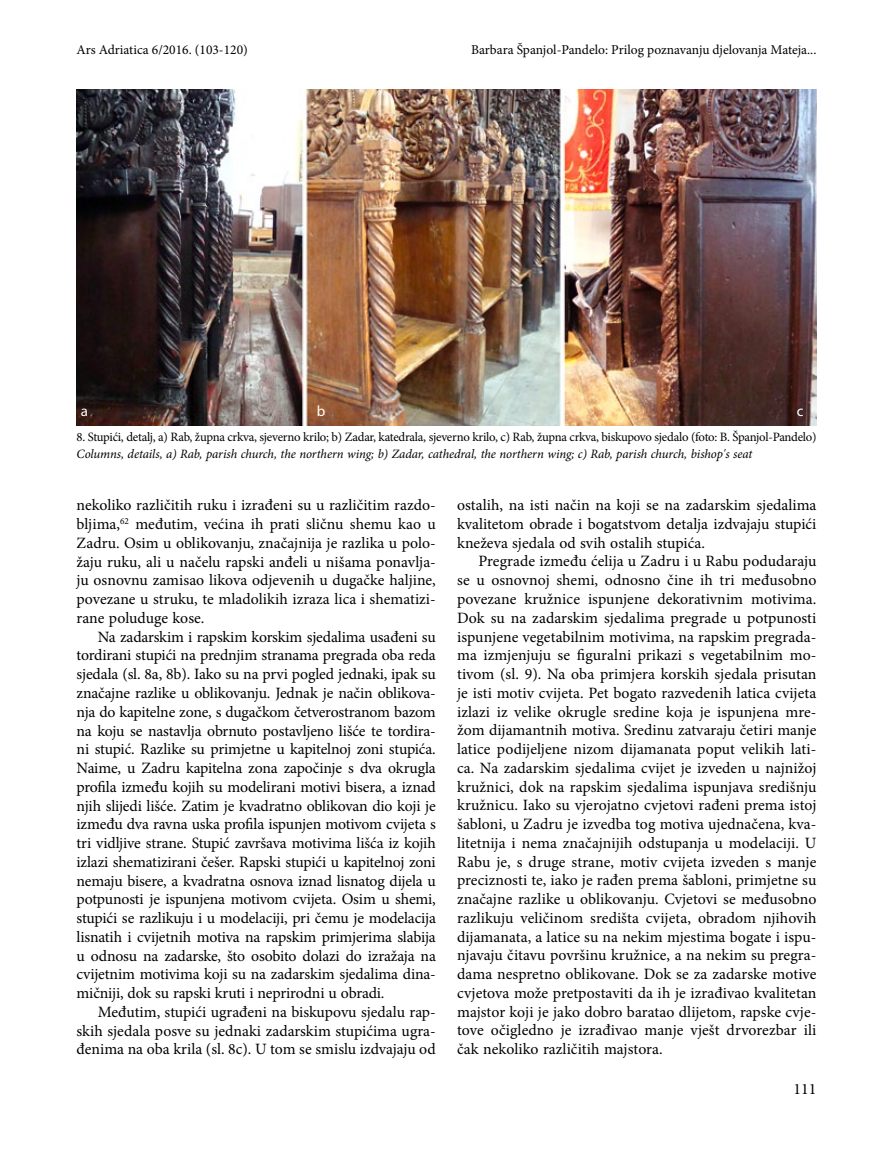
<style>
.page{position:relative;width:893px;height:1149px;background:#fff}
.page>*{position:absolute;margin:0;border:0;box-sizing:border-box;transform-origin:0 0}
.t1{font:15.9px "Minion Pro";color:#000}
.t2{font:15.75px/18.8px "Minion Pro";color:#000;text-align:justify}
.t3{font:15px "Myriad Pro";color:#fff}
.t4{font:13.5px "Minion Pro";color:#000}
.t5{font:12.75px "Minion Pro";letter-spacing:-.02em;color:#000}
.t6{font:italic 12.75px "Minion Pro";letter-spacing:-.01em;color:#000}
</style>
<div class="page">
<img style="left:77px;top:89px;width:739px;height:337px">
<p class="t4" style="left:77px;top:41px;width:173px">Ars Adriatica 6/2016. (103-120)</p>
<p class="t4" style="left:471px;top:41px;width:347px">Barbara Španjol-Pandelo: Prilog poznavanju djelovanja Mateja...</p>
<p class="t3" style="left:81px;top:401px;width:9px">a</p>
<p class="t3" style="left:317px;top:401px;width:10px">b</p>
<p class="t3" style="left:797px;top:401px;width:8px">c</p>
<p class="t5" style="left:77px;top:428px;width:741px">8. Stupići, detalj, a) Rab, župna crkva, sjeverno krilo; b) Zadar, katedrala, sjeverno krilo, c) Rab, župna crkva, biskupovo sjedalo (foto: B. Španjol-Pandelo)</p>
<p class="t6" style="left:77px;top:445px;width:677px">Columns, details, a) Rab, parish church, the northern wing; b) Zadar, cathedral, the northern wing; c) Rab, parish church, bishop's seat</p>
<p class="t2" style="left:77px;top:496px;width:361px">nekoliko različitih ruku i izrađeni su u različitim razdo&shy;bljima,<sup>62</sup> međutim, većina ih prati sličnu shemu kao u Zadru. Osim u oblikovanju, značajnija je razlika u polo&shy;žaju ruku, ali u načelu rapski anđeli u nišama ponavlja&shy;ju osnovnu zamisao likova odjevenih u dugačke haljine, povezane u struku, te mladolikih izraza lica i shematizi&shy;rane poluduge kose.</p>
<p class="t2" style="left:77px;top:627px;width:361px;text-indent:21px">Na zadarskim i rapskim korskim sjedalima usađeni su tordirani stupići na prednjim stranama pregrada oba reda sjedala (sl. 8a, 8b). Iako su na prvi pogled jednaki, ipak su značajne razlike u oblikovanju. Jednak je način oblikova&shy;nja do kapitelne zone, s dugačkom četverostranom bazom na koju se nastavlja obrnuto postavljeno lišće te tordira&shy;ni stupić. Razlike su primjetne u kapitelnoj zoni stupića.<br>Naime, u Zadru kapitelna zona započinje s dva okrugla profila između kojih su modelirani motivi bisera, a iznad njih slijedi lišće. Zatim je kvadratno oblikovan dio koji je između dva ravna uska profila ispunjen motivom cvijeta s tri vidljive strane. Stupić završava motivima lišća iz kojih izlazi shematizirani češer. Rapski stupići u kapitelnoj zoni nemaju bisere, a kvadratna osnova iznad lisnatog dijela u potpunosti je ispunjena motivom cvijeta. Osim u shemi, stupići se razlikuju i u modelaciji, pri čemu je modelacija lisnatih i cvijetnih motiva na rapskim primjerima slabija u odnosu na zadarske, što osobito dolazi do izražaja na cvijetnim motivima koji su na zadarskim sjedalima dina&shy;mičniji, dok su rapski kruti i neprirodni u obradi.</p>
<p class="t2" style="left:77px;top:1002px;width:361px;text-indent:21px">Međutim, stupići ugrađeni na biskupovu sjedalu rap&shy;skih sjedala posve su jednaki zadarskim stupićima ugra&shy;đenima na oba krila (sl. 8c). U tom se smislu izdvajaju od</p>
<p class="t2" style="left:457px;top:495px;width:361px">ostalih, na isti način na koji se na zadarskim sjedalima kvalitetom obrade i bogatstvom detalja izdvajaju stupići kneževa sjedala od svih ostalih stupića.</p>
<p class="t2" style="left:457px;top:552px;width:361px;text-indent:21px">Pregrade između ćelija u Zadru i u Rabu podudaraju se u osnovnoj shemi, odnosno čine ih tri međusobno povezane kružnice ispunjene dekorativnim motivima.<br>Dok su na zadarskim sjedalima pregrade u potpunosti ispunjene vegetabilnim motivima, na rapskim pregrada&shy;ma izmjenjuju se figuralni prikazi s vegetabilnim mo&shy;tivom (sl. 9). Na oba primjera korskih sjedala prisutan je isti motiv cvijeta. Pet bogato razvedenih latica cvijeta izlazi iz velike okrugle sredine koja je ispunjena mre&shy;žom dijamantnih motiva. Sredinu zatvaraju četiri manje latice podijeljene nizom dijamanata poput velikih lati&shy;ca. Na zadarskim sjedalima cvijet je izveden u najnižoj kružnici, dok na rapskim sjedalima ispunjava središnju kružnicu. Iako su vjerojatno cvjetovi rađeni prema istoj šabloni, u Zadru je izvedba tog motiva ujednačena, kva&shy;litetnija i nema značajnijih odstupanja u modelaciji. U Rabu je, s druge strane, motiv cvijeta izveden s manje preciznosti te, iako je rađen prema šabloni, primjetne su značajne razlike u oblikovanju. Cvjetovi se međusobno razlikuju veličinom središta cvijeta, obradom njihovih dijamanata, a latice su na nekim mjestima bogate i ispu&shy;njavaju čitavu površinu kružnice, a na nekim su pregra&shy;dama nespretno oblikovane. Dok se za zadarske motive cvjetova može pretpostaviti da ih je izrađivao kvalitetan majstor koji je jako dobro baratao dlijetom, rapske cvje&shy;tove očigledno je izrađivao manje vješt drvorezbar ili čak nekoliko različitih majstora.</p>
<p class="t1" style="left:794px;top:1078px;width:24px">111</p>
</div>
